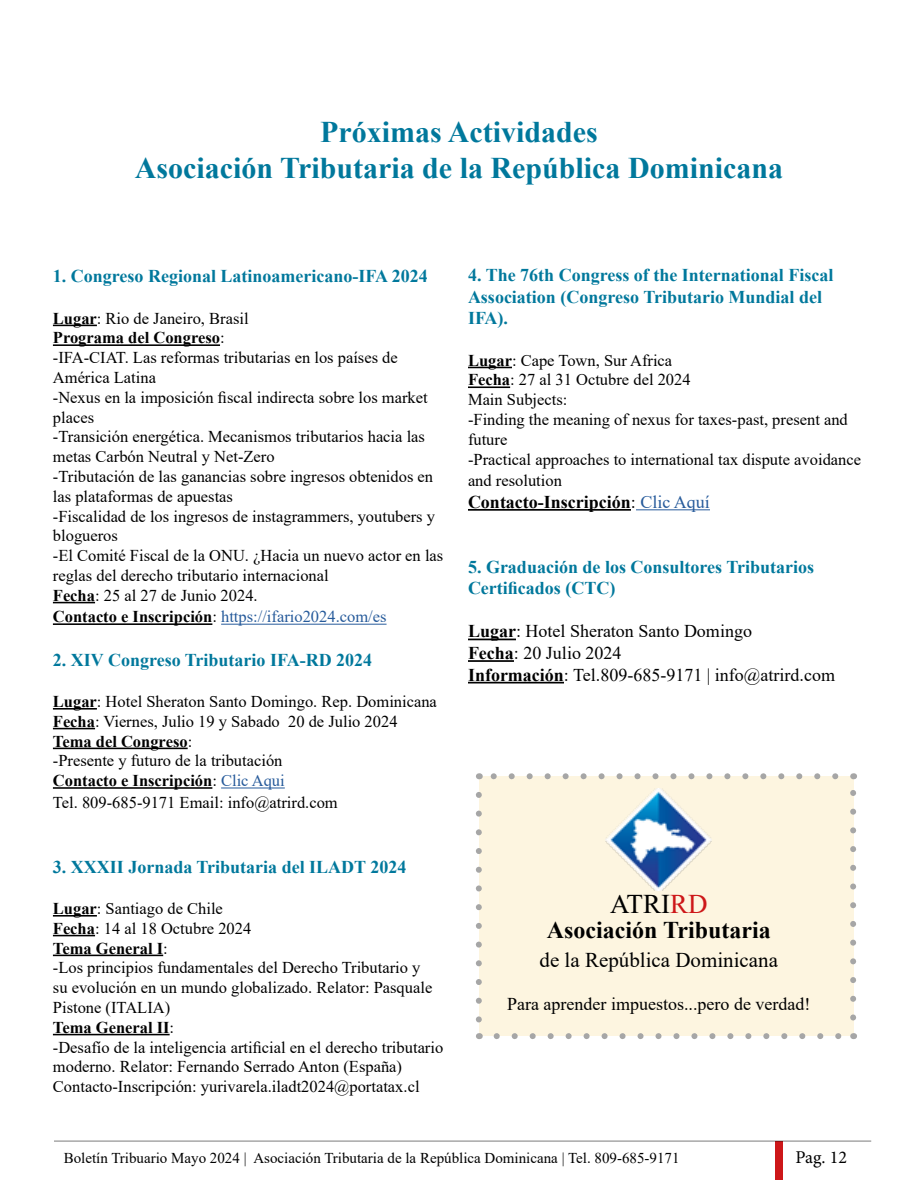
<style>
.page{position:relative;width:918px;height:1188px;background:#fff}
.page>*{position:absolute;margin:0;border:0;box-sizing:border-box;transform-origin:0 0}
.t1{font:700 30px/36px "Times New Roman";color:#00789c;text-align:center}
.t2{font:27px "Times New Roman";color:#000}
.t3{font:700 24px "Times New Roman";color:#000}
.t4{font:21px "Times New Roman";color:#000}
.t5{font:700 18px/21.6px "Times New Roman";color:#00789c}
.t6{font:18px/21.6px "Times New Roman";color:#000}
.t7{font:700 18px "Times New Roman";color:#000}
.t8{font:18px "Minion Pro";color:#000}
.t9{font:16.5px/19.8px "Times New Roman";color:#000}
.t10{font:16.5px "Times New Roman";color:#275b9b}
.t11{font:15px "Times New Roman";color:#000}
.s1{font-weight:700}
.s2{font-weight:700;color:#000}
.s3{color:#000}
.s4{color:#275b9b}
.s5{font-weight:400}
.s6{font-weight:400;color:#275b9b}
.s7{color:#cd1719}
</style>
<div class="page">
<div style="left:775px;top:1141px;width:7px;height:39px;background:#cd1719"></div>
<hr style="left:54px;top:1140px;width:817px;height:2px;background:#000">
<div style="left:479px;top:776px;width:374px;height:260px;background:#fdf5e0"></div>
<svg style="left:476px;top:795px;width:6px;height:228px"></svg>
<svg style="left:497px;top:1033px;width:345px;height:6px"></svg>
<svg style="left:850px;top:786px;width:6px;height:232px"></svg>
<svg style="left:490px;top:773px;width:345px;height:6px"></svg>
<hr style="left:53px;top:325px;width:44px;height:1px;background:#000">
<hr style="left:53px;top:344px;width:167px;height:2px;background:#000">
<hr style="left:53px;top:602px;width:42px;height:1px;background:#000">
<hr style="left:53px;top:623px;width:159px;height:2px;background:#000">
<hr style="left:221px;top:624px;width:166px;height:1px;background:#275b9b">
<hr style="left:53px;top:708px;width:44px;height:2px;background:#000">
<hr style="left:53px;top:728px;width:42px;height:1px;background:#000">
<hr style="left:53px;top:748px;width:135px;height:1px;background:#000">
<hr style="left:53px;top:787px;width:159px;height:2px;background:#000">
<hr style="left:221px;top:788px;width:64px;height:1px;background:#275b9b">
<hr style="left:53px;top:915px;width:44px;height:2px;background:#000">
<hr style="left:53px;top:935px;width:42px;height:1px;background:#000">
<hr style="left:53px;top:955px;width:110px;height:1px;background:#000">
<hr style="left:53px;top:1034px;width:117px;height:1px;background:#000">
<hr style="left:468px;top:367px;width:44px;height:1px;background:#000">
<hr style="left:468px;top:386px;width:42px;height:2px;background:#000">
<hr style="left:468px;top:509px;width:163px;height:2px;background:#000">
<hr style="left:636px;top:509px;width:74px;height:1px;background:#275b9b">
<hr style="left:468px;top:639px;width:48px;height:1px;background:#000">
<hr style="left:468px;top:660px;width:46px;height:2px;background:#000">
<hr style="left:468px;top:682px;width:96px;height:1px;background:#000">
<img style="left:606px;top:788px;width:106px;height:103px">
<h1 class="t1" style="left:135px;top:113px;width:650px">Próximas Actividades<br>Asociación Tributaria de la República Dominicana</h1>
<p class="t5" style="left:53px;top:265px;width:376px">1. Congreso Regional Latinoamericano-IFA 2024</p>
<p class="t9" style="left:53px;top:308px;width:392px"><span class="s1">Lugar</span>: Rio de Janeiro, Brasil<br><span class="s1">Programa del Congreso</span>:<br>-IFA-CIAT. Las reformas tributarias en los países de América Latina<br>-Nexus en la imposición fiscal indirecta sobre los market places<br>-Transición energética. Mecanismos tributarios hacia las metas Carbón Neutral y Net-Zero<br>-Tributación de las ganancias sobre ingresos obtenidos en las plataformas de apuestas<br>-Fiscalidad de los ingresos de instagrammers, youtubers y blogueros<br>-El Comité Fiscal de la ONU. ¿Hacia un nuevo actor en las reglas del derecho tributario internacional<br><span class="s1">Fecha</span>: 25 al 27 de Junio 2024.</p>
<p class="t10" style="left:53px;top:605px;width:335px"><span class="s2">Contacto e Inscripción</span><span class="s3">:</span> https://ifario2024.com/es</p>
<p class="t5" style="left:53px;top:648px;width:321px">2. XIV Congreso Tributario IFA-RD 2024</p>
<p class="t9" style="left:53px;top:691px;width:386px"><span class="s1">Lugar</span>: Hotel Sheraton Santo Domingo. Rep. Dominicana <span class="s1">Fecha</span>: Viernes, Julio 19 y Sabado 20 de Julio 2024<br><span class="s1">Tema del Congreso</span>:<br>-Presente y futuro de la tributación<br><span class="s1">Contacto e Inscripción</span>: <span class="s4">Clic Aqui</span></p>
<p class="t9" style="left:53px;top:792px;width:286px">Tel. 809-685-9171 Email: info@atrird.com</p>
<p class="t5" style="left:53px;top:855px;width:355px">3. XXXII Jornada Tributaria del ILADT 2024</p>
<p class="t9" style="left:53px;top:898px;width:392px"><span class="s1">Lugar</span>: Santiago de Chile<br><span class="s1">Fecha</span>: 14 al 18 Octubre 2024<br><span class="s1">Tema General I</span>:<br>-Los principios fundamentales del Derecho Tributario y<br>su evolución en un mundo globalizado. Relator: Pasquale Pistone (ITALIA)<br><span class="s1">Tema General II</span>:<br>-Desafío de la inteligencia artificial en el derecho tributario moderno. Relator: Fernando Serrado Anton (España)<br>Contacto-Inscripción: yurivarela.iladt2024@portatax.cl</p>
<p class="t5" style="left:468px;top:264px;width:367px">4. The 76th Congress of the International Fiscal<br>Association (Congreso Tributario Mundial del<br>IFA).</p>
<p class="t9" style="left:468px;top:350px;width:395px"><span class="s1">Lugar</span>: Cape Town, Sur Africa<br><span class="s1">Fecha</span>: 27 al 31 Octubre del 2024<br>Main Subjects:<br>-Finding the meaning of nexus for taxes-past, present and future<br>-Practical approaches to international tax dispute avoidance</p>
<p class="t9" style="left:468px;top:470px;width:95px">and resolution</p>
<p class="t7" style="left:468px;top:489px;width:243px">Contacto-Inscripción<span class="s5">:</span> <span class="s6">Clic Aquí</span></p>
<p class="t5" style="left:468px;top:555px;width:348px">5. Graduación de los Consultores Tributarios<br>Certificados (CTC)</p>
<p class="t6" style="left:468px;top:620px;width:369px"><span class="s1">Lugar</span>: Hotel Sheraton Santo Domingo<br><span class="s1">Fecha</span>: 20 Julio 2024<br><span class="s1">Información</span>: Tel.809-685-9171 | info@atrird.com</p>
<h2 class="t2" style="left:610px;top:885px;width:99px">ATRI<span class="s7">RD</span></h2>
<h3 class="t3" style="left:547px;top:913px;width:225px">Asociación Tributaria</h3>
<p class="t4" style="left:540px;top:945px;width:240px">de la República Dominicana</p>
<p class="t6" style="left:507px;top:993px;width:305px">Para aprender impuestos...pero de verdad!</p>
<p class="t11" style="left:64px;top:1147px;width:617px">Boletín Tribuario Mayo 2024 | Asociación Tributaria de la República Dominicana | Tel. 809-685-9171</p>
<p class="t8" style="left:796px;top:1145px;width:53px">Pag. 12</p>
</div>
